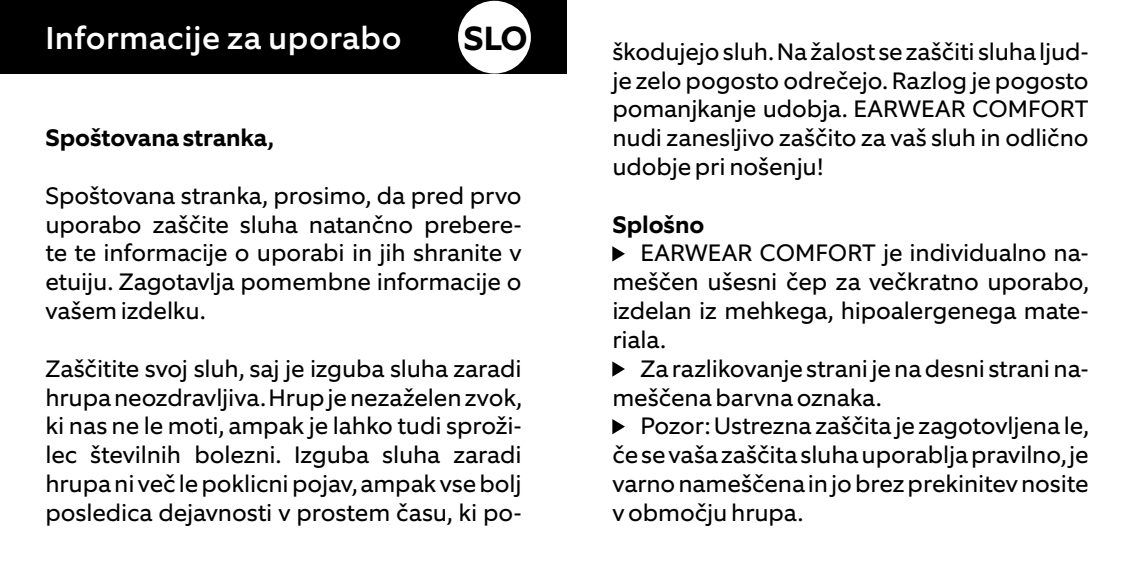
<style>
.page{position:relative;width:1134px;height:567px;background:#fff}
.page>*{position:absolute;margin:0;border:0;box-sizing:border-box;transform-origin:0 0}
.t1{font:700 34px "Equip";color:#000}
.t2{font:500 32px "Equip";letter-spacing:.015em;color:#fff}
.t3{font:24px/28.8px "Equip";letter-spacing:-.005em;color:#000;text-align:justify}
.t4{font:700 24px "Equip";color:#000}
</style>
<div class="page">
<div style="left:0;top:0;width:567px;height:74px;background:#000"></div>
<div style="left:458px;top:1px;width:73px;height:73px;background:#fff;border-radius:50%"></div>
<svg style="left:612px;top:246px;width:13px;height:15px"></svg>
<svg style="left:612px;top:361px;width:13px;height:16px"></svg>
<svg style="left:612px;top:419px;width:13px;height:15px"></svg>
<h2 class="t2" style="left:45px;top:17px;width:358px">Informacije za uporabo</h2>
<h1 class="t1" style="left:463px;top:16px;width:66px">SLO</h1>
<p class="t4" style="left:45px;top:123px;width:230px">Spoštovana stranka,</p>
<p class="t3" style="left:45px;top:181px;width:478px">Spoštovana stranka, prosimo, da pred prvo uporabo zaščite sluha natančno prebere&shy;te te informacije o uporabi in jih shranite v etuiju. Zagotavlja pomembne informacije o vašem izdelku.</p>
<p class="t3" style="left:45px;top:354px;width:478px">Zaščitite svoj sluh, saj je izguba sluha zaradi hrupa neozdravljiva. Hrup je nezaželen zvok, ki nas ne le moti, ampak je lahko tudi sproži&shy;lec številnih bolezni. Izguba sluha zaradi hrupa ni več le poklicni pojav, ampak vse bolj posledica dejavnosti v prostem času, ki po-</p>
<p class="t3" style="left:612px;top:37px;width:478px">škodujejo sluh. Na žalost se zaščiti sluha ljud&shy;je zelo pogosto odrečejo. Razlog je pogosto pomanjkanje udobja. EARWEAR COMFORT nudi zanesljivo zaščito za vaš sluh in odlično udobje pri nošenju!</p>
<p class="t4" style="left:612px;top:209px;width:93px">Splošno</p>
<p class="t3" style="left:612px;top:239px;width:478px;text-indent:28px">EARWEAR COMFORT je individualno na&shy;meščen ušesni čep za večkratno uporabo, izdelan iz mehkega, hipoalergenega mate&shy;riala.</p>
<p class="t3" style="left:612px;top:354px;width:478px;text-indent:28px">Za razlikovanje strani je na desni strani na&shy;meščena barvna oznaka.</p>
<p class="t3" style="left:612px;top:412px;width:478px;text-indent:28px">Pozor: Ustrezna zaščita je zagotovljena le, če se vaša zaščita sluha uporablja pravilno, je varno nameščena in jo brez prekinitev nosite v območju hrupa.</p>
</div>
